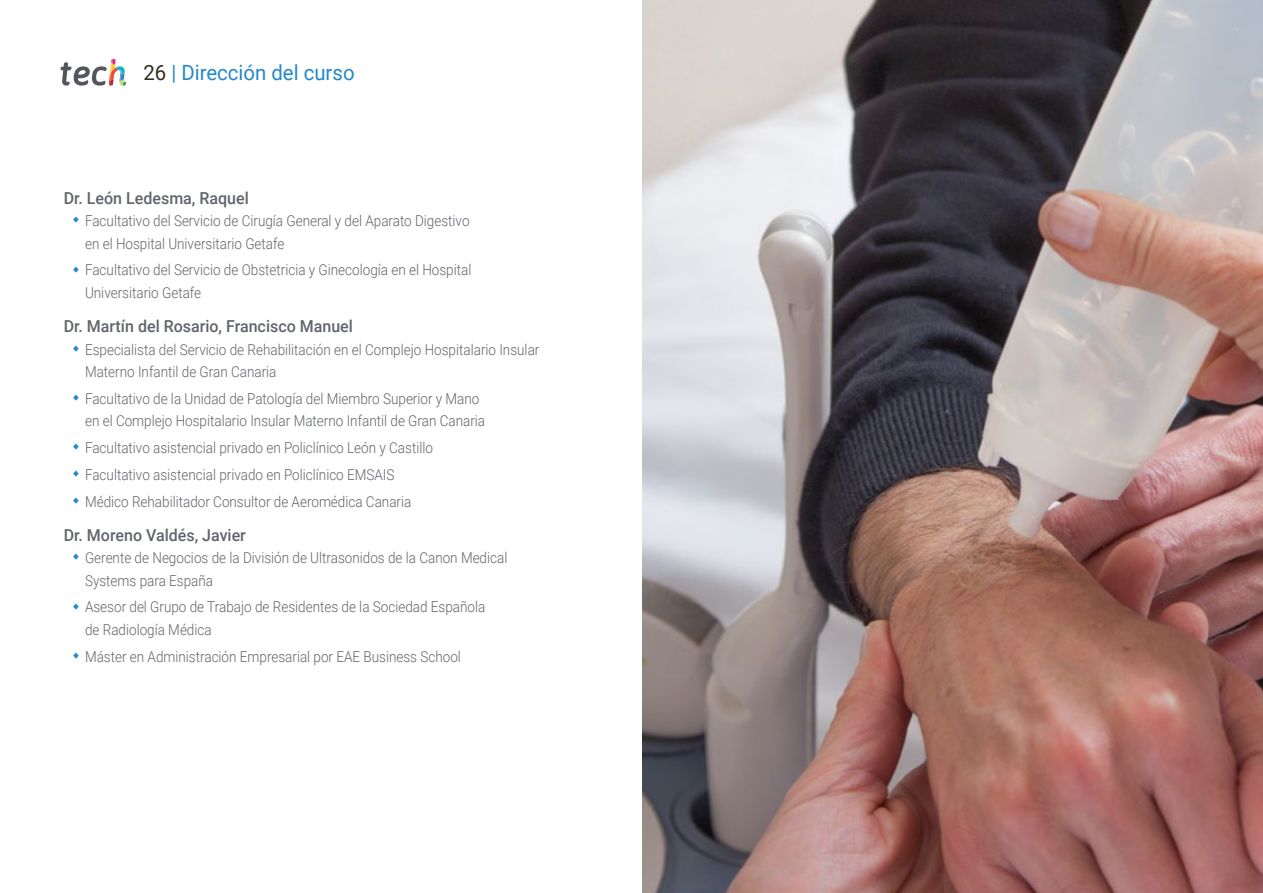
<style>
.page{position:relative;width:1263px;height:893px;background:#fff}
.page>*{position:absolute;margin:0;border:0;box-sizing:border-box;transform-origin:0 0}
.t1{font:21px "Roboto";color:#2488c9}
.t2{font:500 16.5px "Roboto";color:#61646a}
.t3{font:300 15px/22.5px "Roboto";color:#61646a;scale:.9 1}
.s1{color:#312e20}
</style>
<div class="page">
<svg style="left:61px;top:59px;width:65px;height:27px"></svg>
<img style="left:642px;top:0;width:621px;height:893px">
<h1 class="t1" style="left:144px;top:57px;width:213px"><span class="s1">26</span> | Dirección del curso</h1>
<p class="t2" style="left:64px;top:186px;width:186px">Dr. León Ledesma, Raquel</p>
<p class="t3" style="left:85px;top:209px;width:429px">Facultativo del Servicio de Cirugía General y del Aparato Digestivo en el Hospital Universitario Getafe</p>
<p class="t3" style="left:85px;top:258px;width:431px">Facultativo del Servicio de Obstetricia y Ginecología en el Hospital<br>Universitario Getafe</p>
<p class="t2" style="left:64px;top:315px;width:291px">Dr. Martín del Rosario, Francisco Manuel</p>
<p class="t3" style="left:85px;top:337px;width:506px">Especialista del Servicio de Rehabilitación en el Complejo Hospitalario Insular<br>Materno Infantil de Gran Canaria</p>
<p class="t3" style="left:85px;top:387px;width:446px">Facultativo de la Unidad de Patología del Miembro Superior y Mano en el Complejo Hospitalario Insular Materno Infantil de Gran Canaria</p>
<p class="t3" style="left:85px;top:434px;width:388px;line-height:26.7px">Facultativo asistencial privado en Policlínico León y Castillo<br>Facultativo asistencial privado en Policlínico EMSAIS<br>Médico Rehabilitador Consultor de Aeromédica Canaria</p>
<p class="t2" style="left:64px;top:523px;width:184px">Dr. Moreno Valdés, Javier</p>
<p class="t3" style="left:85px;top:546px;width:471px">Gerente de Negocios de la División de Ultrasonidos de la Canon Medical<br>Systems para España</p>
<p class="t3" style="left:85px;top:595px;width:446px">Asesor del Grupo de Trabajo de Residentes de la Sociedad Española de Radiología Médica</p>
<p class="t3" style="left:85px;top:644px;width:419px">Máster en Administración Empresarial por EAE Business School</p>
</div>
